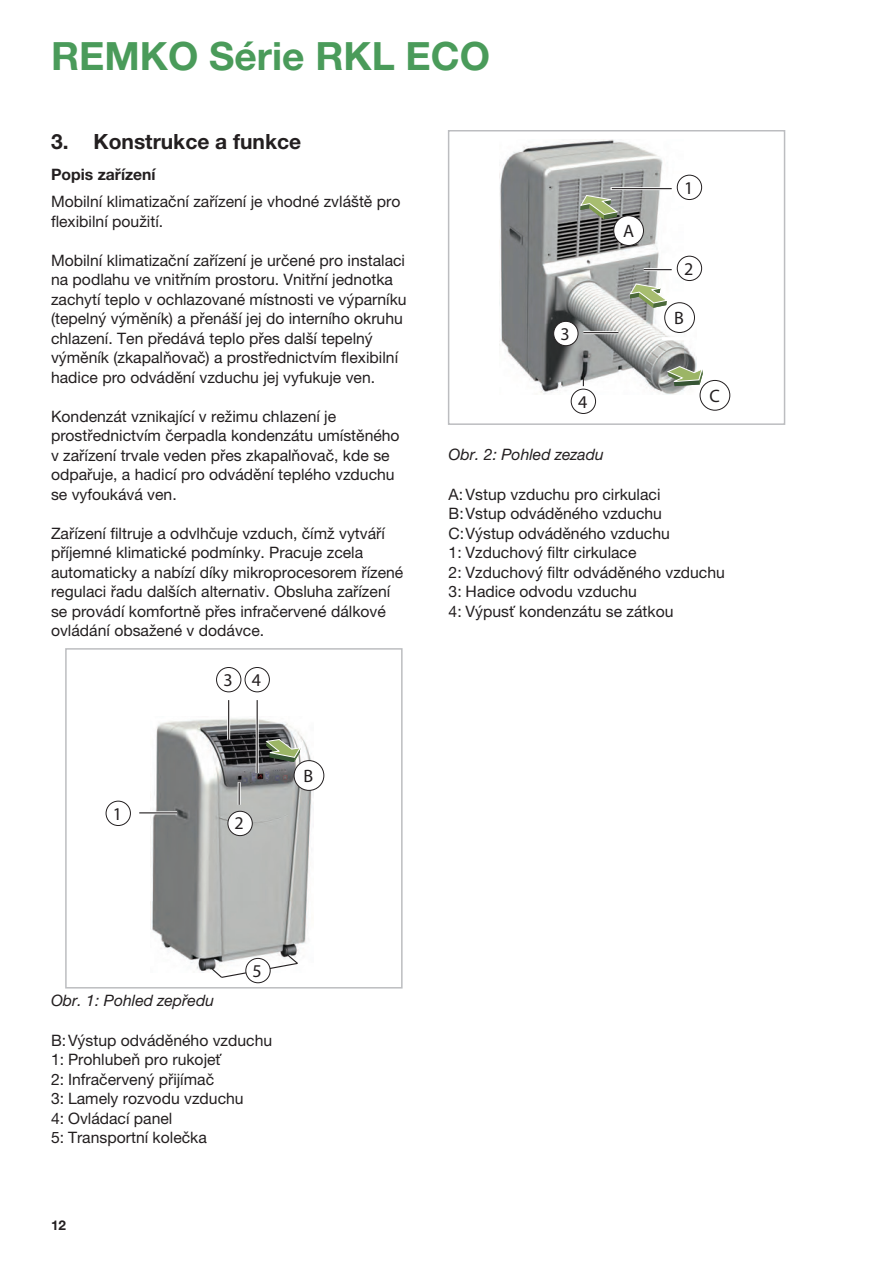
<style>
.page{position:relative;width:893px;height:1263px;background:#fff}
.page>*{position:absolute;margin:0;border:0;box-sizing:border-box;transform-origin:0 0}
.t1{font:700 39px "Helvetica Neue LT Pro";color:#4a9b5a}
.t2{font:700 21px "Helvetica Neue LT Pro";color:#231f20}
.t3{font:18px "Myriad Pro";color:#231f20}
.Základ{font:15.75px/19.5px "Helvetica Neue LT Pro";color:#231f20}
.Kursiv{font:italic 15.75px "Helvetica Neue LT Pro";color:#231f20}
.čísla_tučná{font:700 15.75px "Helvetica Neue LT Pro";color:#231f20}
.t4{font:700 13.5px "Helvetica Neue LT Pro";color:#231f20}
.s1{font-family:"Arial";font-weight:400;font-size:15px;color:#000}
</style>
<div class="page">
<img style="left:150px;top:718px;width:164px;height:254px">
<svg style="left:265px;top:739px;width:37px;height:23px"></svg>
<div style="left:216px;top:667px;width:25px;height:25px;border:1px solid #231f20;border-radius:50%"></div>
<div style="left:106px;top:801px;width:25px;height:25px;border:1px solid #231f20;border-radius:50%"></div>
<div style="left:228px;top:811px;width:24px;height:25px;background:#fff;border-radius:50%"></div>
<div style="left:228px;top:811px;width:25px;height:25px;border:1px solid #231f20;border-radius:50%"></div>
<div style="left:245px;top:958px;width:26px;height:25px;border:1px solid #231f20;border-radius:50%"></div>
<div style="left:294px;top:761px;width:30px;height:29px;background:#fff;border-radius:50%"></div>
<div style="left:294px;top:760px;width:30px;height:31px;border:1px solid #231f20;border-radius:50%"></div>
<div style="left:65px;top:648px;width:338px;height:340px;border:2px solid #bcbdc0"></div>
<hr style="left:139px;top:811px;width:38px;height:3px;background:#fff">
<hr style="left:139px;top:812px;width:38px;height:1px;background:#231f20">
<hr style="left:227px;top:700px;width:3px;height:39px;background:#fff">
<hr style="left:228px;top:700px;width:1px;height:41px;background:#231f20">
<hr style="left:238px;top:782px;width:3px;height:23px;background:#fff">
<svg style="left:239px;top:783px;width:1px;height:22px"></svg>
<div style="left:245px;top:667px;width:25px;height:25px;border:1px solid #231f20;border-radius:50%"></div>
<hr style="left:256px;top:700px;width:3px;height:73px;background:#fff">
<hr style="left:257px;top:700px;width:1px;height:73px;background:#231f20">
<svg style="left:211px;top:953px;width:88px;height:26px"></svg>
<img style="left:500px;top:139px;width:196px;height:255px">
<div style="left:700px;top:380px;width:30px;height:31px;border:1px solid #231f20;border-radius:50%"></div>
<div style="left:448px;top:130px;width:337px;height:295px;border:2px solid #bcbdc0"></div>
<svg style="left:579px;top:195px;width:40px;height:24px"></svg>
<svg style="left:629px;top:283px;width:40px;height:25px"></svg>
<svg style="left:666px;top:366px;width:37px;height:20px"></svg>
<div style="left:614px;top:216px;width:29px;height:29px;background:#fff;border-radius:50%"></div>
<div style="left:613px;top:215px;width:31px;height:31px;border:1px solid #231f20;border-radius:50%"></div>
<div style="left:665px;top:303px;width:29px;height:29px;background:#fff;border-radius:50%"></div>
<div style="left:664px;top:302px;width:31px;height:31px;border:1px solid #231f20;border-radius:50%"></div>
<div style="left:677px;top:175px;width:25px;height:25px;background:#fff;border-radius:50%"></div>
<div style="left:677px;top:175px;width:25px;height:25px;border:1px solid #231f20;border-radius:50%"></div>
<hr style="left:611px;top:187px;width:61px;height:3px;background:#fff">
<hr style="left:612px;top:188px;width:60px;height:1px;background:#231f20">
<div style="left:571px;top:389px;width:25px;height:24px;background:#fff;border-radius:50%"></div>
<div style="left:571px;top:389px;width:25px;height:25px;border:1px solid #231f20;border-radius:50%"></div>
<hr style="left:688px;top:246px;width:3px;height:21px;background:#fff">
<svg style="left:583px;top:374px;width:1px;height:12px"></svg>
<div style="left:677px;top:256px;width:25px;height:25px;background:#fff;border-radius:50%"></div>
<div style="left:677px;top:256px;width:25px;height:25px;border:1px solid #231f20;border-radius:50%"></div>
<hr style="left:644px;top:268px;width:28px;height:3px;background:#fff">
<svg style="left:644px;top:269px;width:28px;height:1px"></svg>
<div style="left:554px;top:321px;width:24px;height:25px;background:#fff;border-radius:50%"></div>
<div style="left:553px;top:321px;width:25px;height:25px;border:1px solid #231f20;border-radius:50%"></div>
<hr style="left:662px;top:337px;width:28px;height:3px;background:#fff">
<hr style="left:583px;top:331px;width:35px;height:3px;background:#fff">
<hr style="left:583px;top:332px;width:35px;height:1px;background:#231f20">
<h1 class="t1" style="left:51px;top:32px;width:441px">REMKO Série RKL ECO</h1>
<p class="t2" style="left:51px;top:128px;width:252px">3. Konstrukce a funkce</p>
<p class="čísla_tučná" style="left:51px;top:165px;width:106px">Popis zařízení</p>
<p class="Základ" style="left:51px;top:192px;width:351px">Mobilní klimatizační zařízení je vhodné zvláště pro flexibilní použití.</p>
<p class="Základ" style="left:51px;top:250px;width:357px">Mobilní klimatizační zařízení je určené pro instalaci na podlahu ve vnitřním prostoru. Vnitřní jednotka zachytí teplo v ochlazované místnosti ve výparníku (tepelný výměník) a přenáší jej do interního okruhu chlazení. Ten předává teplo přes další tepelný výměník (zkapalňovač) a prostřednictvím flexibilní hadice pro odvádění vzduchu jej vyfukuje ven.</p>
<p class="Základ" style="left:51px;top:406px;width:350px">Kondenzát vznikající v režimu chlazení je prostřednictvím čerpadla kondenzátu umístěného v zařízení trvale veden přes zkapalňovač, kde se odpařuje, a hadicí pro odvádění teplého vzduchu se vyfoukává ven.</p>
<p class="Základ" style="left:51px;top:523px;width:354px">Zařízení filtruje a odvlhčuje vzduch, čímž vytváří příjemné klimatické podmínky. Pracuje zcela automaticky a nabízí díky mikroprocesorem řízené regulaci řadu dalších alternativ. Obsluha zařízení se provádí komfortně přes infračervené dálkové ovládání obsažené v dodávce.</p>
<p class="t3" style="left:113px;top:802px;width:11px">1</p>
<p class="t3" style="left:223px;top:669px;width:11px">3</p>
<p class="t3" style="left:252px;top:669px;width:11px">4</p>
<p class="t3" style="left:235px;top:812px;width:11px">2</p>
<p class="t3" style="left:304px;top:764px;width:11px">B</p>
<p class="t3" style="left:560px;top:323px;width:11px">3</p>
<p class="t3" style="left:578px;top:390px;width:11px">4</p>
<p class="t3" style="left:623px;top:220px;width:13px">A</p>
<p class="t3" style="left:684px;top:176px;width:11px">1</p>
<p class="t3" style="left:684px;top:257px;width:11px">2</p>
<p class="t3" style="left:674px;top:307px;width:11px">B</p>
<p class="t3" style="left:710px;top:384px;width:12px">C</p>
<p class="Kursiv" style="left:449px;top:445px;width:157px">Obr. 2: Pohled zezadu</p>
<p class="Základ" style="left:449px;top:484px;width:213px">A: Vstup vzduchu pro cirkulaci</p>
<p class="Základ" style="left:449px;top:504px;width:215px">B:Vstup odváděného vzduchu</p>
<p class="Základ" style="left:449px;top:523px;width:223px">C:Výstup odváděného vzduchu</p>
<p class="Základ" style="left:449px;top:543px;width:189px">1: Vzduchový filtr cirkulace</p>
<p class="Základ" style="left:449px;top:562px;width:278px">2: Vzduchový filtr odváděného vzduchu</p>
<p class="Základ" style="left:449px;top:582px;width:190px">3: Hadice odvodu vzduchu</p>
<p class="Základ" style="left:449px;top:601px;width:226px">4: Výpusť kondenzátu se zátkou</p>
<p class="t3" style="left:253px;top:960px;width:11px">5</p>
<p class="Kursiv" style="left:51px;top:991px;width:165px">Obr. 1: Pohled zepředu</p>
<p class="Základ" style="left:51px;top:1030px;width:223px">B:Výstup odváděného vzduchu</p>
<p class="Základ" style="left:51px;top:1050px;width:172px">1: Prohlubeň pro rukojeť</p>
<p class="Základ" style="left:51px;top:1069px;width:165px">2: Infračervený přijímač</p>
<p class="Základ" style="left:51px;top:1089px;width:194px">3: Lamely rozvodu vzduchu</p>
<p class="Základ" style="left:51px;top:1108px;width:123px">4: Ovládací panel</p>
<p class="Základ" style="left:51px;top:1128px;width:157px">5: Transportní kolečka</p>
<p class="t4" style="left:51px;top:1217px;width:31px">12<span class="s1">12</span></p>
</div>
